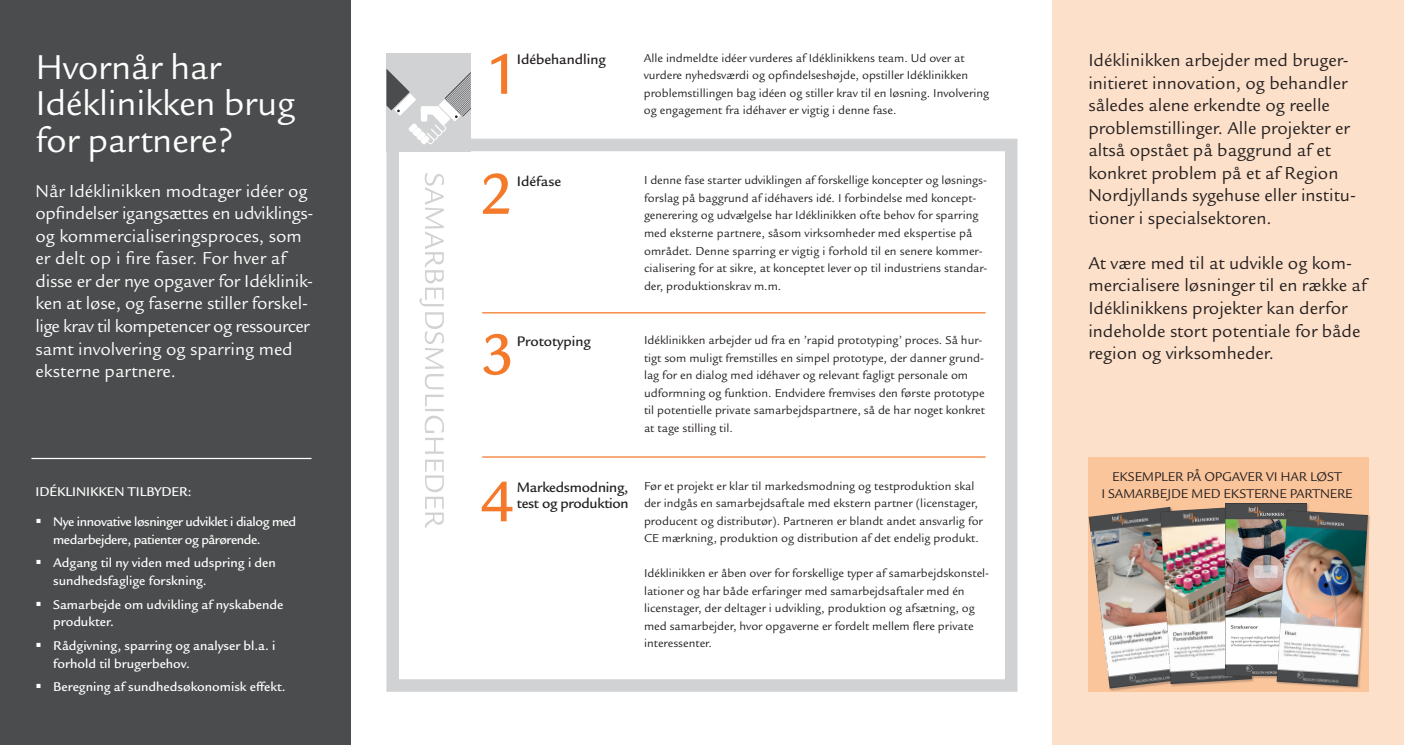
<style>
.page{position:relative;width:1404px;height:745px;background:#fff}
.page>*{position:absolute;margin:0;border:0;box-sizing:border-box;transform-origin:0 0}
.AB-Rubrik_-_afs{font:500 62.5px "Legacy Sans ITC Std";color:#f4792a}
.Brød{font:37.5px/36.2px "Legacy Sans ITC Std";letter-spacing:-.01em;color:#fff}
.t1{font:18.75px/22.5px "Legacy Sans ITC Std";color:#231f20}
.Brød-2{font:18.75px/22.5px "Legacy Sans ITC Std";letter-spacing:-.01em;color:#fff}
.AB-Rubrik_-_afs-2{font:500 15px/16.2px "Legacy Sans ITC Std";letter-spacing:-.005em;color:#231f20}
.t2{font:500 13.75px/17.5px "Legacy Sans ITC Std";color:#fff}
.t3{font:500 13.75px/17.5px "Legacy Sans ITC Std";letter-spacing:-.03em;color:#fff}
.t4{font:13.75px "Legacy Sans ITC Std";letter-spacing:-.01em;color:#231f20}
.Brød-3{font:12.5px/17.5px "Legacy Sans ITC Std";color:#231f20}
</style>
<div class="page">
<div style="left:386px;top:139px;width:631px;height:552px;border:12px solid #d1d2d4"></div>
<div style="left:1052px;top:0;width:351px;height:744px;background:#fde0c9"></div>
<div style="left:1088px;top:456px;width:280px;height:235px;background:#fbc59c"></div>
<div style="left:386px;top:53px;width:85px;height:98px;background:#d1d2d4"></div>
<div style="left:0;top:0;width:351px;height:744px;background:#4b4c4d"></div>
<svg style="left:386px;top:69px;width:85px;height:76px"></svg>
<svg style="left:419px;top:173px;width:25px;height:354px"></svg>
<img style="left:1088px;top:508px;width:88px;height:180px">
<img style="left:1159px;top:506px;width:92px;height:177px">
<img style="left:1225px;top:503px;width:81px;height:172px">
<hr style="left:482px;top:312px;width:503px;height:1px;background:#f4792a">
<hr style="left:482px;top:456px;width:503px;height:1px;background:#f4792a">
<div style="left:1276px;top:509px;width:94px;height:180px;background:#231f20;opacity:.25"></div>
<img style="left:1276px;top:510px;width:91px;height:176px">
<hr style="left:31px;top:457px;width:280px;height:2px;background:#fff">
<p class="Brød" style="left:35px;top:50px;width:187px">Hvornår har</p>
<p class="Brød" style="left:35px;top:86px;width:261px">Idéklinikken brug for partnere?</p>
<p class="Brød-2" style="left:35px;top:180px;width:279px">Når Idéklinikken modtager idéer og opfindelser igangsættes en udviklings&shy;og kommercialiseringsproces, som er delt op i fire faser. For hver af disse er der nye opgaver for Idéklinik&shy;ken at løse, og faserne stiller forskel&shy;lige krav til kompetencer og ressourcer samt involvering og sparring med eksterne partnere.</p>
<p class="t2" style="left:35px;top:483px;width:158px">IDÉKLINIKKEN TILBYDER:</p>
<p class="t3" style="left:53px;top:513px;width:244px;text-indent:-18px">▪ Nye innovative løsninger udviklet i dialog med medarbejdere, patienter og pårørende.</p>
<p class="t2" style="left:53px;top:554px;width:224px;text-indent:-18px">▪ Adgang til ny viden med udspring i den sundhedsfaglige forskning.</p>
<p class="t2" style="left:53px;top:595px;width:232px;text-indent:-18px">▪ Samarbejde om udvikling af nyskabende produkter.</p>
<p class="t2" style="left:53px;top:636px;width:224px;text-indent:-18px">▪ Rådgivning, sparring og analyser bl.a. i forhold til brugerbehov.</p>
<p class="t2" style="left:35px;top:678px;width:252px">▪ Beregning af sundhedsøkonomisk effekt.</p>
<p class="AB-Rubrik_-_afs" style="left:485px;top:38px;width:36px">1</p>
<p class="AB-Rubrik_-_afs-2" style="left:516px;top:51px;width:91px">Idébehandling</p>
<p class="Brød-3" style="left:643px;top:49px;width:347px">Alle indmeldte idéer vurderes af Idéklinikkens team. Ud over at vurdere nyhedsværdi og opfindelseshøjde, opstiller Idéklinikken problemstillingen bag idéen og stiller krav til en løsning. Involvering og engagement fra idéhaver er vigtig i denne fase.</p>
<p class="AB-Rubrik_-_afs" style="left:479px;top:158px;width:36px">2</p>
<p class="AB-Rubrik_-_afs-2" style="left:516px;top:173px;width:46px">Idéfase</p>
<p class="Brød-3" style="left:644px;top:172px;width:345px">I denne fase starter udviklingen af forskellige koncepter og løsnings&shy;forslag på baggrund af idéhavers idé. I forbindelse med koncept&shy;generering og udvælgelse har Idéklinikken ofte behov for sparring med eksterne partnere, såsom virksomheder med ekspertise på området. Denne sparring er vigtig i forhold til en senere kommer&shy;cialisering for at sikre, at konceptet lever op til industriens standar&shy;der, produktionskrav m.m.</p>
<p class="AB-Rubrik_-_afs" style="left:481px;top:319px;width:36px">3</p>
<p class="AB-Rubrik_-_afs-2" style="left:516px;top:333px;width:76px">Prototyping</p>
<p class="Brød-3" style="left:644px;top:331px;width:342px">Idéklinikken arbejder ud fra en ’rapid prototyping’ proces. Så hur&shy;tigt som muligt fremstilles en simpel prototype, der danner grund&shy;lag for en dialog med idéhaver og relevant fagligt personale om udformning og funktion. Endvidere fremvises den første prototype til potentielle private samarbejdspartnere, så de har noget konkret at tage stilling til.</p>
<p class="t1" style="left:1088px;top:49px;width:269px">Idéklinikken arbejder med bruger&shy;initieret innovation, og behandler således alene erkendte og reelle problemstillinger. Alle projekter er altså opstået på baggrund af et konkret problem på et af Region Nordjyllands sygehuse eller institu&shy;tioner i specialsektoren.</p>
<p class="t1" style="left:1088px;top:252px;width:280px">At være med til at udvikle og kom&shy;mercialisere løsninger til en række af Idéklinikkens projekter kan derfor indeholde stort potentiale for både region og virksomheder.</p>
<p class="AB-Rubrik_-_afs-2" style="left:516px;top:479px;width:113px">Markedsmodning, test og produktion</p>
<p class="AB-Rubrik_-_afs" style="left:480px;top:465px;width:36px">4</p>
<p class="Brød-3" style="left:644px;top:477px;width:340px">Før et projekt er klar til markedsmodning og testproduktion skal der indgås en samarbejdsaftale med ekstern partner (licenstager, producent og distributør). Partneren er blandt andet ansvarlig for CE mærkning, produktion og distribution af det endelig produkt.</p>
<p class="Brød-3" style="left:644px;top:564px;width:347px">Idéklinikken er åben over for forskellige typer af samarbejdskonstel&shy;lationer og har både erfaringer med samarbejdsaftaler med én licenstager, der deltager i udvikling, produktion og afsætning, og med samarbejder, hvor opgaverne er fordelt mellem flere private interessenter.</p>
<p class="t4" style="left:1111px;top:469px;width:231px">EKSEMPLER PÅ OPGAVER VI HAR LØST</p>
<p class="t4" style="left:1101px;top:485px;width:253px">I SAMARBEJDE MED EKSTERNE PARTNERE</p>
</div>
